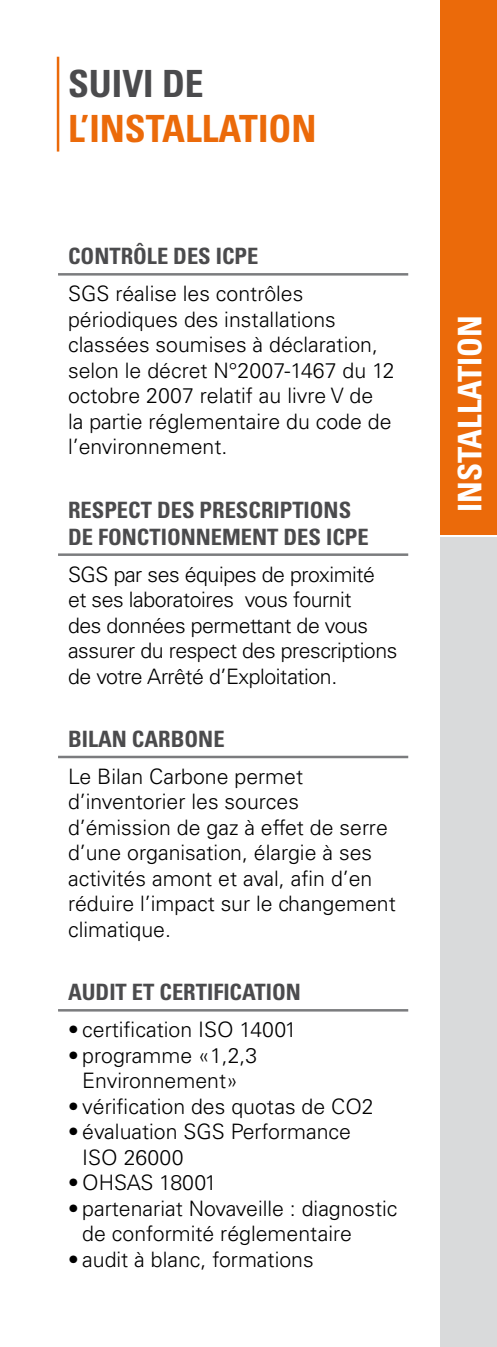
<style>
.page{position:relative;width:497px;height:1347px;background:#fff}
.page>*{position:absolute;margin:0;border:0;box-sizing:border-box;transform-origin:0 0}
.t1{font:700 condensed 37.5px "Univers";color:#eb6a0a}
.t2{font:700 condensed 37.5px "Univers";color:#4b4b4d}
.t3{font:700 condensed 32.5px "Univers";color:#fff}
.t4{font:700 condensed 22.5px/27px "Univers";color:#4b4b4d}
.t5{font:300 21.25px/25.5px "Univers";color:#000}
.t6{font:300 21.25px/25.5px "Univers";letter-spacing:-.02em;color:#000}
</style>
<div class="page">
<div style="left:439px;top:0;width:57px;height:534px;background:#eb6a0a"></div>
<div style="left:439px;top:537px;width:57px;height:809px;background:#d9dadb"></div>
<hr style="left:58px;top:273px;width:349px;height:2px;background:#7b7c7e">
<hr style="left:58px;top:553px;width:349px;height:3px;background:#7b7c7e">
<hr style="left:58px;top:755px;width:349px;height:3px;background:#7b7c7e">
<hr style="left:58px;top:1009px;width:349px;height:2px;background:#7b7c7e">
<hr style="left:57px;top:57px;width:2px;height:95px;background:#eb6a0a">
<h1 class="t2" style="left:68px;top:60px;width:137px">SUIVI DE</h1>
<h1 class="t1" style="left:68px;top:105px;width:249px">L’INSTALLATION</h1>
<p class="t4" style="left:68px;top:243px;width:189px">CONTRÔLE DES ICPE</p>
<p class="t5" style="left:68px;top:281px;width:328px">SGS réalise les contrôles périodiques des installations classées soumises à déclaration, selon le décret N°2007-1467 du 12 octobre 2007 relatif au livre V de<br>la partie réglementaire du code de l’environnement.</p>
<p class="t4" style="left:68px;top:496px;width:299px">RESPECT DES PRESCRIPTIONS<br>DE FONCTIONNEMENT DES ICPE</p>
<p class="t6" style="left:68px;top:561px;width:330px">SGS par ses équipes de proximité et ses laboratoires vous fournit<br>des données permettant de vous assurer du respect des prescriptions de votre Arrêté d’Exploitation.</p>
<p class="t4" style="left:68px;top:725px;width:158px">BILAN CARBONE</p>
<p class="t5" style="left:68px;top:763px;width:329px">Le Bilan Carbone permet d’inventorier les sources d’émission de gaz à effet de serre d’une organisation, élargie à ses activités amont et aval, afin d’en réduire l’impact sur le changement climatique.</p>
<p class="t4" style="left:68px;top:978px;width:234px">AUDIT ET CERTIFICATION</p>
<p class="t5" style="left:68px;top:1017px;width:230px">• certification ISO 14001</p>
<p class="t5" style="left:68px;top:1042px;width:190px;text-align:center">• programme «1,2,3<br>Environnement»</p>
<p class="t5" style="left:68px;top:1093px;width:307px">• vérification des quotas de CO2</p>
<p class="t5" style="left:82px;top:1119px;width:270px;text-indent:-14px">• évaluation SGS Performance<br>ISO 26000</p>
<p class="t5" style="left:68px;top:1170px;width:150px">• OHSAS 18001</p>
<p class="t5" style="left:82px;top:1195px;width:316px;text-indent:-14px">• partenariat Novaveille : diagnostic de conformité réglementaire</p>
<p class="t5" style="left:68px;top:1246px;width:247px">• audit à blanc, formations</p>
<h2 class="t3" style="left:449px;top:512px;width:198px;rotate:-90deg">INSTALLATION</h2>
</div>
